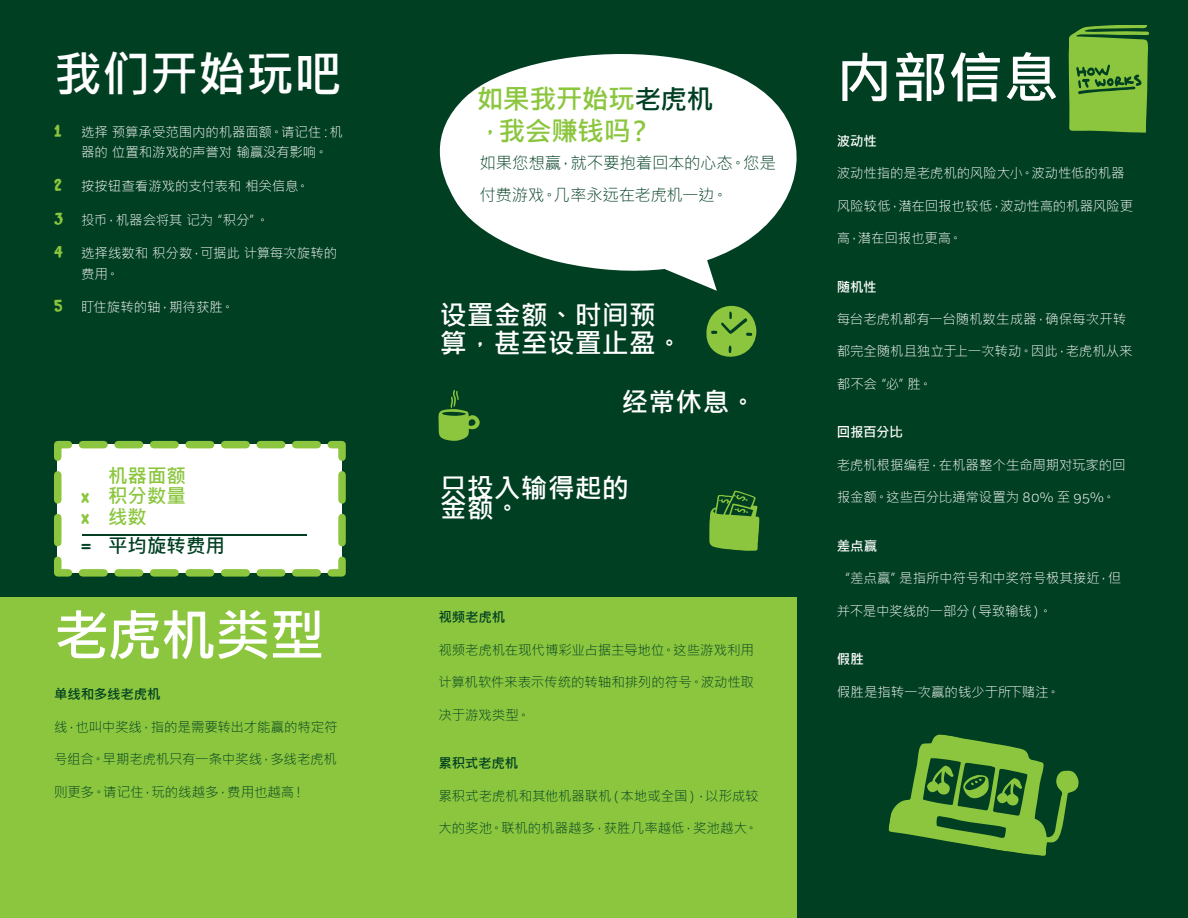
<style>
.page{position:relative;width:1188px;height:918px;background:#003f22}
.page>*{position:absolute;margin:0;border:0;box-sizing:border-box;transform-origin:0 0}
.t1{font:700 55.5px "Microsoft Jheng Hei";letter-spacing:-.02em;color:#fff}
.t2{font:700 48px "Microsoft Jheng Hei";color:#fff}
.t3{font:700 27px/28.5px "Microsoft Jheng Hei";color:#fff}
.t4{font:700 27px/32.4px "Microsoft Jheng Hei";letter-spacing:-.025em;color:#8bc63e}
.t5{font:700 19.5px/20.4px "Microsoft Jheng Hei";color:#8bc63e;text-align:justify}
.t6{font:700 19.5px "Microsoft Jheng Hei";color:#003f22}
.t7{font:300 16.5px/32.4px "Microsoft Jheng Hei";letter-spacing:-.015em;color:#003f22}
.t8{font:300 13.5px/20.2px "Microsoft Jheng Hei";letter-spacing:-.01em;color:#fff}
.t9{font:300 13.5px "Microsoft Jheng Hei";letter-spacing:-.01em;color:#003f22}
.t10{font:700 13.5px "Microsoft Jheng Hei";letter-spacing:-.015em;color:#003f22}
.t11{font:700 13.5px "Microsoft Jheng Hei";letter-spacing:-.015em;color:#fff}
.s1{font-family:"Game Sense Hand";font-weight:400;font-size:18px;color:#8bc63e}
.s2{font-family:"Game Sense Hand";font-weight:400}
.s3{color:#003f22}
.s4{font-family:"Fort"}
</style>
<div class="page">
<svg style="left:54px;top:440px;width:292px;height:137px;background:#eaf2e2"></svg>
<svg style="left:1069px;top:25px;width:80px;height:108px;background:#73af39"></svg>
<div style="left:0;top:598px;width:797px;height:320px;background:#8bc63e"></div>
<svg style="left:888px;top:734px;width:191px;height:122px"></svg>
<hr style="left:82px;top:534px;width:224px;height:2px;background:#003f22">
<svg style="left:706px;top:306px;width:50px;height:51px"></svg>
<svg style="left:438px;top:390px;width:42px;height:51px"></svg>
<svg style="left:709px;top:491px;width:50px;height:60px"></svg>
<svg style="left:439px;top:54px;width:358px;height:237px;fill:#fff"></svg>
<h2 class="t2" style="left:54px;top:45px;width:289px">我们开始玩吧</h2>
<p class="t8" style="left:81px;top:122px;width:264px;text-indent:-27px"><span class="s1">1</span> 选择 预算承受范围内的机器面额。请记住：机器的 位置和游戏的声誉对 输赢没有影响。</p>
<p class="t8" style="left:54px;top:176px;width:257px"><span class="s1">2</span> 按按钮查看游戏的支付表和 相关信息。</p>
<p class="t8" style="left:54px;top:209px;width:217px"><span class="s1">3</span> 投币，机器会将其 记为“积分”。</p>
<p class="t8" style="left:81px;top:243px;width:258px;text-indent:-27px"><span class="s1">4</span> 选择线数和 积分数，可据此 计算每次旋转的费用。</p>
<p class="t8" style="left:54px;top:297px;width:182px"><span class="s1">5</span> 盯住旋转的轴，期待获胜。</p>
<h3 class="t5" style="left:81px;top:465px;width:107px;text-indent:27px">机器面额<span class="s2">x</span> 积分数量<span class="s2">x</span> 线数</h3>
<h3 class="t6" style="left:81px;top:533px;width:146px"><span class="s2">=</span> 平均旋转费用</h3>
<h1 class="t1" style="left:54px;top:601px;width:272px">老虎机类型</h1>
<p class="t10" style="left:54px;top:686px;width:108px">单线和多线老虎机</p>
<p class="t9" style="left:54px;top:718px;width:285px">线，也叫中奖线，指的是需要转出才能赢的特定符</p>
<p class="t9" style="left:54px;top:751px;width:285px">号组合。早期老虎机只有一条中奖线，多线老虎机</p>
<p class="t9" style="left:54px;top:783px;width:253px">则更多。请记住，玩的线越多，费用也越高！</p>
<h3 class="t4" style="left:477px;top:82px;width:238px">如果我开始玩<span class="s3">老虎机</span>，我会赚钱吗？</h3>
<p class="t7" style="left:480px;top:147px;width:298px">如果您想赢，就不要抱着回本的心态。您是付费游戏。几率永远在老虎机一边。</p>
<h3 class="t3" style="left:440px;top:300px;width:244px">设置金额、时间预算，甚至设置止盈。</h3>
<h3 class="t3" style="left:621px;top:387px;width:136px">经常休息。</h3>
<h3 class="t3" style="left:440px;top:477px;width:190px;line-height:20.4px">只投入输得起的金额。</h3>
<p class="t10" style="left:438px;top:609px;width:68px">视频老虎机</p>
<p class="t9" style="left:438px;top:641px;width:317px">视频老虎机在现代博彩业占据主导地位。这些游戏利用</p>
<p class="t9" style="left:438px;top:674px;width:317px">计算机软件来表示传统的转轴和排列的符号。波动性取</p>
<p class="t9" style="left:438px;top:706px;width:93px">决于游戏类型。</p>
<p class="t10" style="left:438px;top:755px;width:81px">累积式老虎机</p>
<p class="t9" style="left:438px;top:787px;width:322px">累积式老虎机和其他机器联机（本地或全国），以形成较</p>
<p class="t9" style="left:438px;top:819px;width:321px">大的奖池。联机的机器越多，获胜几率越低，奖池越大。</p>
<h1 class="t1" style="left:837px;top:43px;width:223px">内部信息</h1>
<p class="t11" style="left:837px;top:132px;width:42px">波动性</p>
<p class="t8" style="left:837px;top:163px;width:289px">波动性指的是老虎机的风险大小。波动性低的机器</p>
<p class="t8" style="left:837px;top:195px;width:298px">风险较低，潜在回报也较低，波动性高的机器风险更</p>
<p class="t8" style="left:837px;top:228px;width:127px">高，潜在回报也更高。</p>
<p class="t11" style="left:837px;top:278px;width:41px">随机性</p>
<p class="t8" style="left:837px;top:309px;width:291px">每台老虎机都有一台随机数生成器，确保每次开转</p>
<p class="t8" style="left:837px;top:341px;width:297px">都完全随机且独立于上一次转动。因此，老虎机从来</p>
<p class="t8" style="left:837px;top:374px;width:97px">都不会“必”胜。</p>
<p class="t11" style="left:837px;top:424px;width:68px">回报百分比</p>
<p class="t8" style="left:837px;top:455px;width:290px">老虎机根据编程，在机器整个生命周期对玩家的回</p>
<p class="t8" style="left:837px;top:487px;width:280px">报金额。这些百分比通常设置为 <span class="s4">80%</span> 至 <span class="s4">95%</span>。</p>
<p class="t11" style="left:837px;top:537px;width:42px">差点赢</p>
<p class="t8" style="left:837px;top:568px;width:286px">“差点赢”是指所中符号和中奖符号极其接近，但</p>
<p class="t8" style="left:837px;top:600px;width:217px">并不是中奖线的一部分（导致输钱）。</p>
<p class="t11" style="left:837px;top:651px;width:29px">假胜</p>
<p class="t8" style="left:837px;top:681px;width:225px">假胜是指转一次赢的钱少于所下赌注。</p>
</div>
